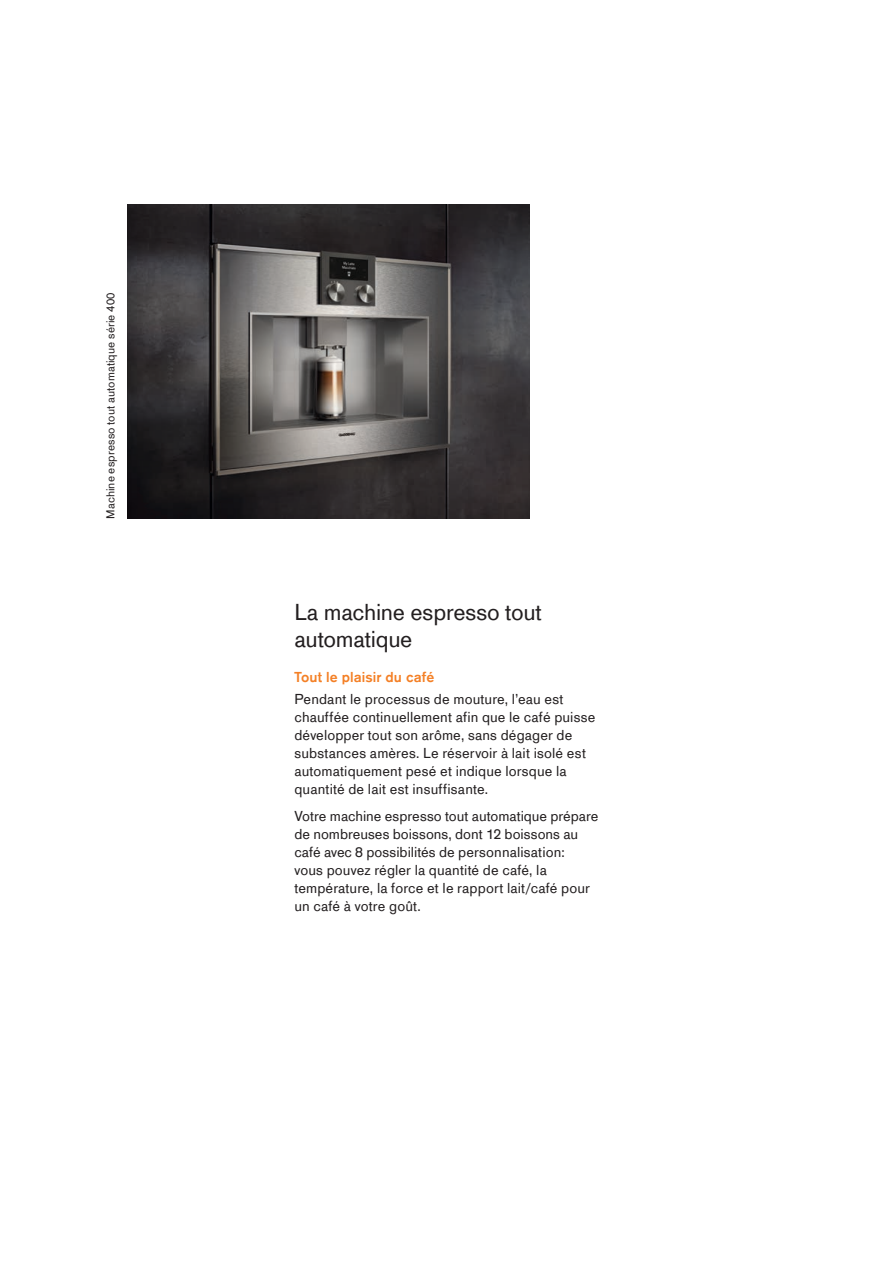
<style>
.page{position:relative;width:893px;height:1263px;background:#fff}
.page>*{position:absolute;margin:0;border:0;box-sizing:border-box;transform-origin:0 0}
.t1{font:24px/27px "Gaggenau";letter-spacing:-.01em;color:#231f20}
.t2{font:15px/18px "Gaggenau";letter-spacing:.005em;color:#231f20}
.t3{font:700 15px "Gaggenau";letter-spacing:.005em;color:#f48026}
.t4{font:12px "Gaggenau";letter-spacing:.005em;color:#231f20}
</style>
<div class="page">
<img style="left:127px;top:204px;width:403px;height:315px">
<p class="t4" style="left:103px;top:519px;width:228px;rotate:-90deg">Machine espresso tout automatique série 400</p>
<h1 class="t1" style="left:294px;top:598px;width:249px">La machine espresso tout automatique</h1>
<p class="t3" style="left:294px;top:668px;width:142px">Tout le plaisir du café</p>
<p class="t2" style="left:294px;top:690px;width:303px">Pendant le processus de mouture, l’eau est chauffée continuellement afin que le café puisse développer tout son arôme, sans dégager de substances amères. Le réservoir à lait isolé est automatiquement pesé et indique lorsque la quantité de lait est insuffisante.</p>
<p class="t2" style="left:294px;top:806px;width:306px">Votre machine espresso tout automatique prépare de nombreuses boissons, dont 12 boissons au café avec 8 possibilités de personnalisation:<br>vous pouvez régler la quantité de café, la température, la force et le rapport lait/café pour un café à votre goût.</p>
</div>
